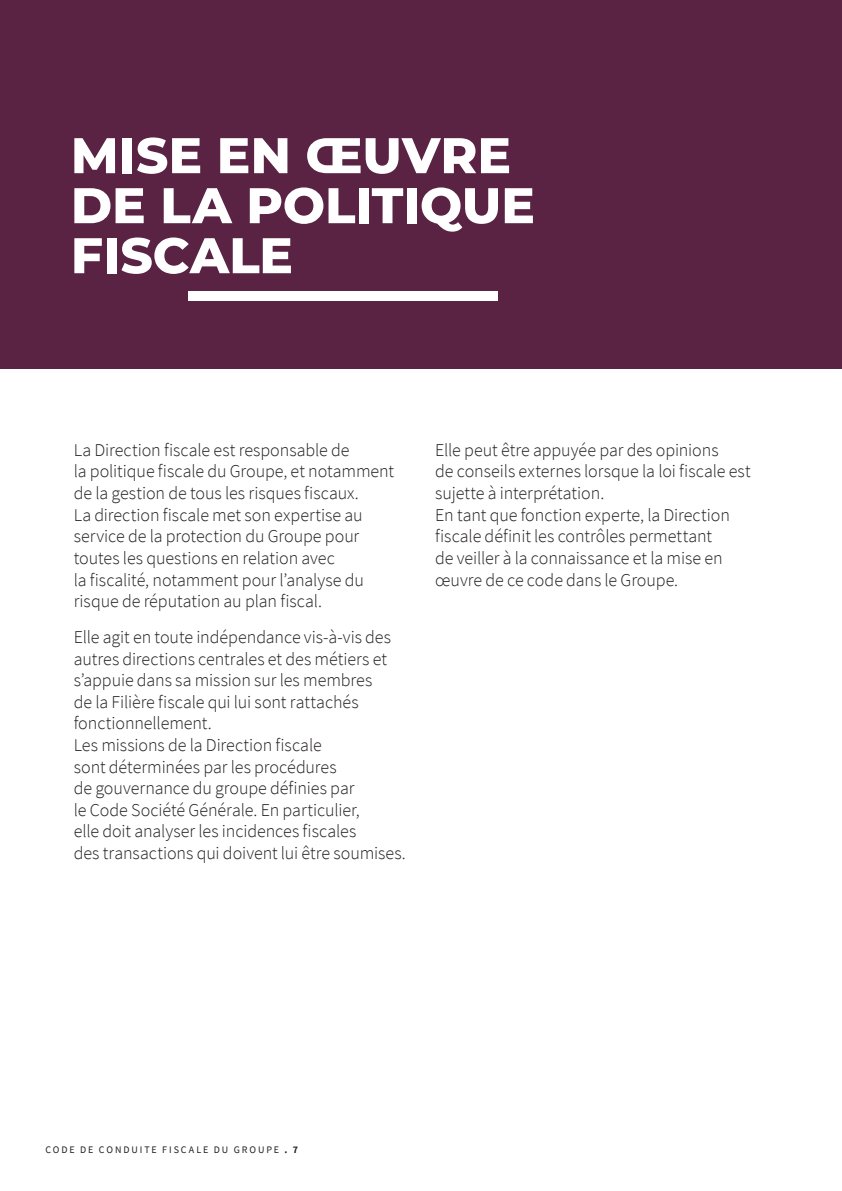
<style>
.page{position:relative;width:842px;height:1191px;background:#fff}
.page>*{position:absolute;margin:0;border:0;box-sizing:border-box;transform-origin:0 0}
.t1{font:800 50px/50px "Montserrat";color:#fff}
.Txt_courant{font:300 18px/21.6px "Source Sans Pro";letter-spacing:-.005em;color:#231f20}
.t2{font:10px "Source Sans Pro";letter-spacing:.19em;color:#231f20}
.s1{font-weight:700}
</style>
<div class="page">
<div style="left:0;top:0;width:842px;height:369px;background:#5a2344"></div>
<div style="left:189px;top:292px;width:309px;height:9px;background:#fff"></div>
<p class="t1" style="left:71px;top:128px;width:465px">MISE EN ŒUVRE<br>DE LA POLITIQUE<br>FISCALE</p>
<p class="Txt_courant" style="left:74px;top:439px;width:322px">La Direction fiscale est responsable de<br>la politique fiscale du Groupe, et notamment de la gestion de tous les risques fiscaux.<br>La direction fiscale met son expertise au service de la protection du Groupe pour toutes les questions en relation avec<br>la fiscalité, notamment pour l’analyse du risque de réputation au plan fiscal.</p>
<p class="Txt_courant" style="left:74px;top:626px;width:334px">Elle agit en toute indépendance vis-à-vis des autres directions centrales et des métiers et s’appuie dans sa mission sur les membres<br>de la Filière fiscale qui lui sont rattachés fonctionnellement.<br>Les missions de la Direction fiscale<br>sont déterminées par les procédures<br>de gouvernance du groupe définies par<br>le Code Société Générale. En particulier,<br>elle doit analyser les incidences fiscales<br>des transactions qui doivent lui être soumises.</p>
<p class="Txt_courant" style="left:435px;top:439px;width:317px">Elle peut être appuyée par des opinions<br>de conseils externes lorsque la loi fiscale est sujette à interprétation.<br>En tant que fonction experte, la Direction fiscale définit les contrôles permettant<br>de veiller à la connaissance et la mise en œuvre de ce code dans le Groupe.</p>
<p class="t2" style="left:45px;top:1143px;width:254px">CODE DE CONDUITE FISCALE DU GROUPE <span class="s1">. 7</span></p>
</div>
